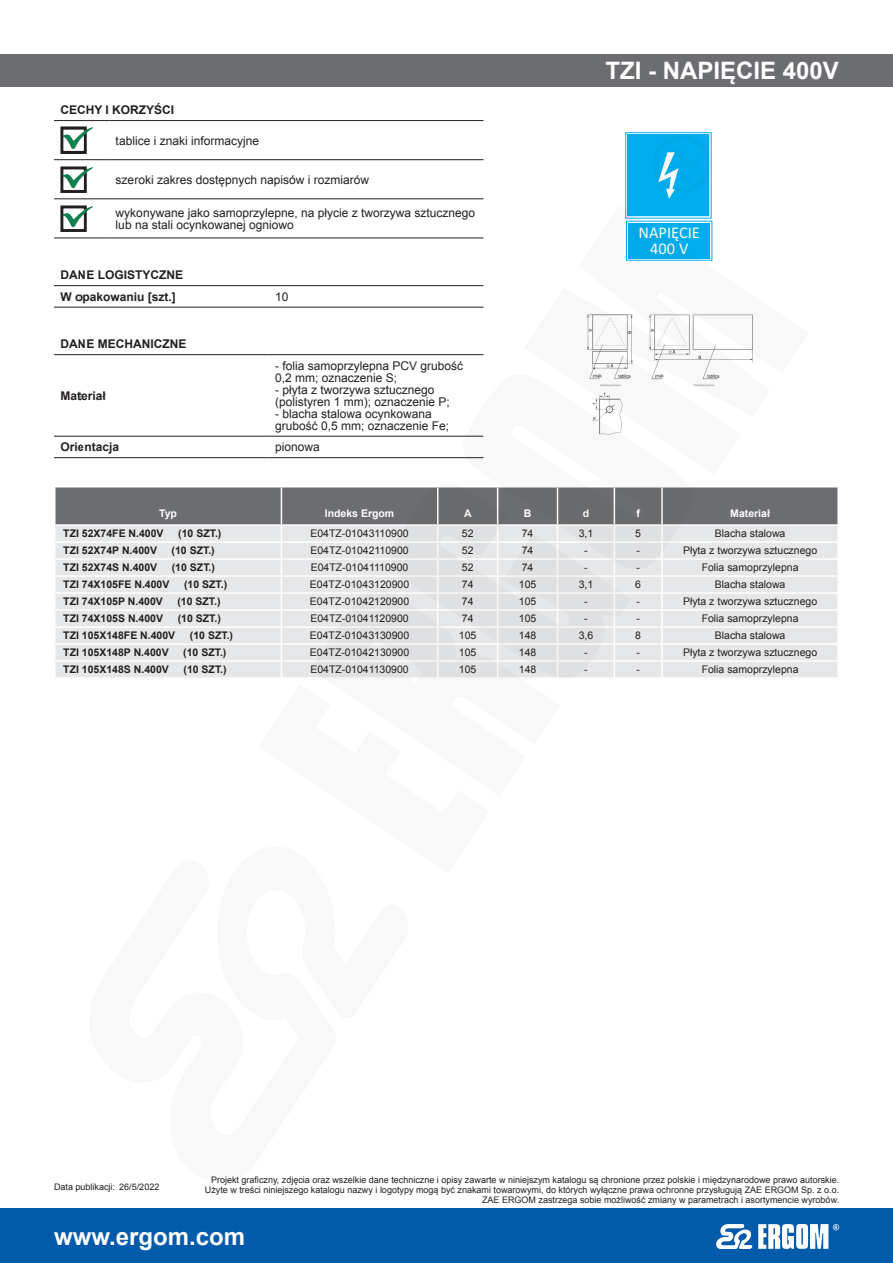
<style>
.page{position:relative;width:893px;height:1263px;background:#fff}
.page>*{position:absolute;margin:0;border:0;box-sizing:border-box;transform-origin:0 0}
.produkt-nazwa{font:700 24px "Arial";color:#fff}
.c_zdjecie{font:16.35px/16.4px "Calibri";color:#fff;text-align:center}
.opis-body{font:12px/12px "Arial";color:#231f20}
.opis-body-bold{font:700 12px "Arial";color:#231f20}
.tabela-body{font:10.5px "Arial";color:#231f20}
.tabela-body-bold{font:700 10.5px "Arial";color:#231f20}
.tabela-naglowek{font:700 10.5px "Arial";color:#fff}
.t1{font:9px/9.8px "Arial";color:#231f20;text-align:right}
</style>
<div class="page">
<div style="left:0;top:1209px;width:893px;height:54px;background:#015aaa"></div>
<svg style="left:716px;top:1224px;width:123px;height:25px"></svg>
<div style="left:0;top:54px;width:893px;height:32px;background:#6c6d70"></div>
<svg style="left:625px;top:132px;width:87px;height:74px;background:#17b5f0"></svg>
<hr style="left:54px;top:120px;width:55px;height:1px;background:#231f20">
<hr style="left:109px;top:120px;width:374px;height:1px;background:#231f20">
<hr style="left:54px;top:159px;width:55px;height:1px;background:#231f20">
<hr style="left:109px;top:159px;width:374px;height:1px;background:#231f20">
<hr style="left:54px;top:199px;width:55px;height:1px;background:#231f20">
<hr style="left:109px;top:199px;width:374px;height:1px;background:#231f20">
<hr style="left:54px;top:238px;width:55px;height:1px;background:#231f20">
<hr style="left:109px;top:238px;width:374px;height:1px;background:#231f20">
<img style="left:60px;top:127px;width:33px;height:26px">
<img style="left:60px;top:166px;width:33px;height:26px">
<img style="left:60px;top:205px;width:33px;height:27px">
<hr style="left:54px;top:285px;width:215px;height:1px;background:#231f20">
<hr style="left:269px;top:285px;width:214px;height:1px;background:#231f20">
<hr style="left:54px;top:307px;width:215px;height:1px;background:#231f20">
<hr style="left:269px;top:307px;width:214px;height:1px;background:#231f20">
<hr style="left:54px;top:354px;width:215px;height:1px;background:#231f20">
<hr style="left:269px;top:354px;width:214px;height:1px;background:#231f20">
<hr style="left:54px;top:436px;width:215px;height:1px;background:#231f20">
<hr style="left:269px;top:436px;width:214px;height:1px;background:#231f20">
<hr style="left:54px;top:457px;width:215px;height:1px;background:#231f20">
<hr style="left:269px;top:457px;width:214px;height:1px;background:#231f20">
<svg style="left:55px;top:487px;width:783px;height:190px;background:#cfd0d2"></svg>
<svg style="left:587px;top:206px;width:166px;height:181px"></svg>
<svg style="left:310px;top:579px;width:79px;height:99px;background:#e4e4e6"></svg>
<svg style="left:389px;top:486px;width:242px;height:192px;background:#d9dadb"></svg>
<svg style="left:463px;top:372px;width:231px;height:209px"></svg>
<p class="opis-body-bold" style="left:60px;top:102px;width:115px">CECHY I KORZYŚCI</p>
<p class="opis-body" style="left:116px;top:134px;width:145px">tablice i znaki informacyjne</p>
<p class="opis-body" style="left:116px;top:174px;width:255px">szeroki zakres dostępnych napisów i rozmiarów</p>
<p class="opis-body" style="left:116px;top:207px;width:361px">wykonywane jako samoprzylepne, na płycie z tworzywa sztucznego lub na stali ocynkowanej ogniowo</p>
<p class="opis-body-bold" style="left:60px;top:267px;width:124px">DANE LOGISTYCZNE</p>
<p class="opis-body-bold" style="left:60px;top:289px;width:117px">W opakowaniu [szt.]</p>
<p class="opis-body" style="left:275px;top:291px;width:15px">10</p>
<p class="opis-body-bold" style="left:60px;top:336px;width:127px">DANE MECHANICZNE</p>
<p class="opis-body-bold" style="left:60px;top:388px;width:47px">Materiał</p>
<p class="opis-body" style="left:275px;top:360px;width:190px">- folia samoprzylepna PCV grubość<br>0,2 mm; oznaczenie S;</p>
<p class="opis-body" style="left:275px;top:384px;width:176px">- płyta z tworzywa sztucznego (polistyren 1 mm); oznaczenie P;</p>
<p class="opis-body" style="left:275px;top:408px;width:176px">- blacha stalowa ocynkowana grubość 0,5 mm; oznaczenie Fe;</p>
<p class="opis-body-bold" style="left:60px;top:439px;width:60px">Orientacja</p>
<p class="opis-body" style="left:275px;top:441px;width:46px">pionowa</p>
<p class="produkt-nazwa" style="left:606px;top:54px;width:235px">TZI - NAPIĘCIE 400V</p>
<p class="c_zdjecie" style="left:639px;top:224px;width:63px">NAPIĘCIE<br>400 V</p>
<p class="tabela-naglowek" style="left:159px;top:506px;width:19px">Typ</p>
<p class="tabela-naglowek" style="left:325px;top:506px;width:71px">Indeks Ergom</p>
<p class="tabela-naglowek" style="left:464px;top:506px;width:9px">A</p>
<p class="tabela-naglowek" style="left:524px;top:506px;width:9px">B</p>
<p class="tabela-naglowek" style="left:583px;top:506px;width:8px">d</p>
<p class="tabela-naglowek" style="left:636px;top:506px;width:5px">f</p>
<p class="tabela-naglowek" style="left:730px;top:506px;width:41px">Materiał</p>
<p class="tabela-body-bold" style="left:63px;top:527px;width:102px">TZI 52X74FE N.400V</p>
<p class="tabela-body-bold" style="left:178px;top:527px;width:45px">(10 SZT.)</p>
<p class="tabela-body" style="left:310px;top:527px;width:100px">E04TZ-01043110900</p>
<p class="tabela-body" style="left:462px;top:527px;width:13px">52</p>
<p class="tabela-body" style="left:522px;top:527px;width:13px">74</p>
<p class="tabela-body" style="left:579px;top:527px;width:16px">3,1</p>
<p class="tabela-body" style="left:635px;top:527px;width:7px">5</p>
<p class="tabela-body" style="left:715px;top:527px;width:72px">Blacha stalowa</p>
<p class="tabela-body-bold" style="left:63px;top:544px;width:95px">TZI 52X74P N.400V</p>
<p class="tabela-body-bold" style="left:172px;top:544px;width:45px">(10 SZT.)</p>
<p class="tabela-body" style="left:310px;top:544px;width:100px">E04TZ-01042110900</p>
<p class="tabela-body" style="left:462px;top:544px;width:13px">52</p>
<p class="tabela-body" style="left:522px;top:544px;width:13px">74</p>
<p class="tabela-body" style="left:584px;top:544px;width:5px">-</p>
<p class="tabela-body" style="left:636px;top:544px;width:5px">-</p>
<p class="tabela-body" style="left:683px;top:544px;width:136px">Płyta z tworzywa sztucznego</p>
<p class="tabela-body-bold" style="left:63px;top:561px;width:95px">TZI 52X74S N.400V</p>
<p class="tabela-body-bold" style="left:172px;top:561px;width:45px">(10 SZT.)</p>
<p class="tabela-body" style="left:311px;top:561px;width:99px">E04TZ-01041110900</p>
<p class="tabela-body" style="left:462px;top:561px;width:13px">52</p>
<p class="tabela-body" style="left:522px;top:561px;width:13px">74</p>
<p class="tabela-body" style="left:584px;top:561px;width:5px">-</p>
<p class="tabela-body" style="left:636px;top:561px;width:5px">-</p>
<p class="tabela-body" style="left:702px;top:561px;width:98px">Folia samoprzylepna</p>
<p class="tabela-body-bold" style="left:63px;top:578px;width:108px">TZI 74X105FE N.400V</p>
<p class="tabela-body-bold" style="left:184px;top:578px;width:45px">(10 SZT.)</p>
<p class="tabela-body" style="left:310px;top:578px;width:101px">E04TZ-01043120900</p>
<p class="tabela-body" style="left:462px;top:578px;width:13px">74</p>
<p class="tabela-body" style="left:519px;top:578px;width:19px">105</p>
<p class="tabela-body" style="left:579px;top:578px;width:16px">3,1</p>
<p class="tabela-body" style="left:635px;top:578px;width:7px">6</p>
<p class="tabela-body" style="left:715px;top:578px;width:72px">Blacha stalowa</p>
<p class="tabela-body-bold" style="left:63px;top:595px;width:101px">TZI 74X105P N.400V</p>
<p class="tabela-body-bold" style="left:177px;top:595px;width:45px">(10 SZT.)</p>
<p class="tabela-body" style="left:310px;top:595px;width:101px">E04TZ-01042120900</p>
<p class="tabela-body" style="left:462px;top:595px;width:13px">74</p>
<p class="tabela-body" style="left:519px;top:595px;width:19px">105</p>
<p class="tabela-body" style="left:584px;top:595px;width:5px">-</p>
<p class="tabela-body" style="left:636px;top:595px;width:5px">-</p>
<p class="tabela-body" style="left:683px;top:595px;width:136px">Płyta z tworzywa sztucznego</p>
<p class="tabela-body-bold" style="left:63px;top:612px;width:101px">TZI 74X105S N.400V</p>
<p class="tabela-body-bold" style="left:178px;top:612px;width:45px">(10 SZT.)</p>
<p class="tabela-body" style="left:310px;top:612px;width:100px">E04TZ-01041120900</p>
<p class="tabela-body" style="left:462px;top:612px;width:13px">74</p>
<p class="tabela-body" style="left:519px;top:612px;width:19px">105</p>
<p class="tabela-body" style="left:584px;top:612px;width:5px">-</p>
<p class="tabela-body" style="left:636px;top:612px;width:5px">-</p>
<p class="tabela-body" style="left:702px;top:612px;width:98px">Folia samoprzylepna</p>
<p class="tabela-body-bold" style="left:63px;top:629px;width:114px">TZI 105X148FE N.400V</p>
<p class="tabela-body-bold" style="left:190px;top:629px;width:45px">(10 SZT.)</p>
<p class="tabela-body" style="left:310px;top:629px;width:101px">E04TZ-01043130900</p>
<p class="tabela-body" style="left:459px;top:629px;width:19px">105</p>
<p class="tabela-body" style="left:519px;top:629px;width:19px">148</p>
<p class="tabela-body" style="left:579px;top:629px;width:16px">3,6</p>
<p class="tabela-body" style="left:635px;top:629px;width:7px">8</p>
<p class="tabela-body" style="left:715px;top:629px;width:72px">Blacha stalowa</p>
<p class="tabela-body-bold" style="left:63px;top:646px;width:107px">TZI 105X148P N.400V</p>
<p class="tabela-body-bold" style="left:183px;top:646px;width:45px">(10 SZT.)</p>
<p class="tabela-body" style="left:310px;top:646px;width:101px">E04TZ-01042130900</p>
<p class="tabela-body" style="left:459px;top:646px;width:19px">105</p>
<p class="tabela-body" style="left:519px;top:646px;width:19px">148</p>
<p class="tabela-body" style="left:584px;top:646px;width:5px">-</p>
<p class="tabela-body" style="left:636px;top:646px;width:5px">-</p>
<p class="tabela-body" style="left:683px;top:646px;width:136px">Płyta z tworzywa sztucznego</p>
<p class="tabela-body-bold" style="left:63px;top:663px;width:107px">TZI 105X148S N.400V</p>
<p class="tabela-body-bold" style="left:183px;top:663px;width:45px">(10 SZT.)</p>
<p class="tabela-body" style="left:310px;top:663px;width:100px">E04TZ-01041130900</p>
<p class="tabela-body" style="left:459px;top:663px;width:19px">105</p>
<p class="tabela-body" style="left:519px;top:663px;width:19px">148</p>
<p class="tabela-body" style="left:584px;top:663px;width:5px">-</p>
<p class="tabela-body" style="left:636px;top:663px;width:5px">-</p>
<p class="tabela-body" style="left:702px;top:663px;width:98px">Folia samoprzylepna</p>
<p class="t1" style="left:54px;top:1182px;width:107px">Data publikacji: 26/5/2022</p>
<p class="t1" style="left:205px;top:1175px;width:636px">Projekt graficzny, zdjęcia oraz wszelkie dane techniczne i opisy zawarte w niniejszym katalogu są chronione przez polskie i międzynarodowe prawo autorskie.<br>Użyte w treści niniejszego katalogu nazwy i logotypy mogą być znakami towarowymi, do których wyłączne prawa ochronne przysługują ZAE ERGOM Sp. z o.o.<br>ZAE ERGOM zastrzega sobie możliwość zmiany w parametrach i asortymencie wyrobów.</p>
<h1 class="produkt-nazwa" style="left:54px;top:1220px;width:193px">www.ergom.com</h1>
</div>
